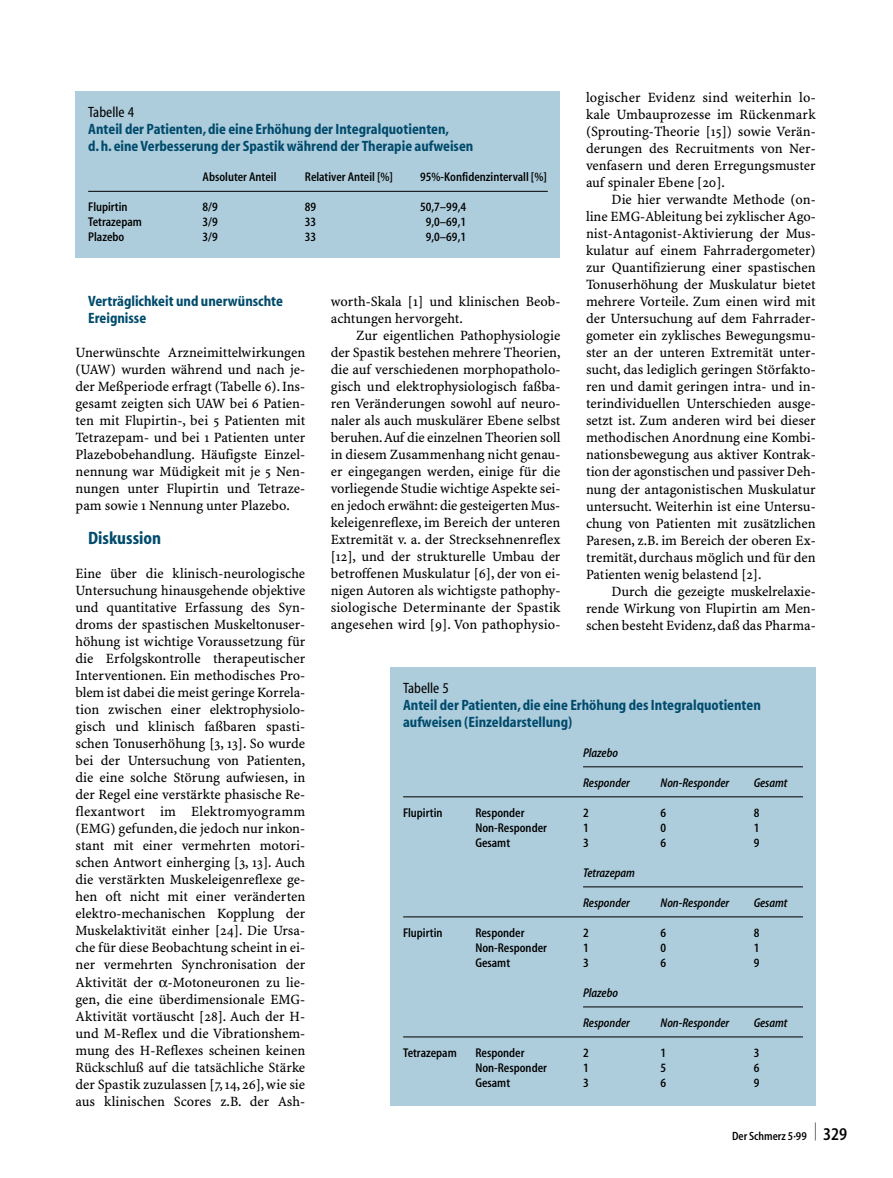
<style>
.page{position:relative;width:893px;height:1178px;background:#fff}
.page>*{position:absolute;margin:0;border:0;box-sizing:border-box;transform-origin:0 0}
.t1{font:18px "Myriad MM 700 400";color:#004b6c}
.t2{font:15px/17px "Myriad MM 700 400";color:#004b6c}
.t3{font:15px "Myriad MM 400 400";color:#000}
.t4{font:14.25px/17px "S Minion Plus";color:#000;text-align:justify}
.t5{font:12.75px "Myriad MM 530 400";color:#000}
.t6{font:12.75px "Myriad MM It 530 400";color:#000}
.t7{font:12px "Myriad MM 530 400";color:#000}
.s1{font-size:18px}
</style>
<div class="page">
<div style="left:75px;top:91px;width:485px;height:167px;background:#aecddc"></div>
<hr style="left:88px;top:191px;width:460px;height:1px;background:#000">
<div style="left:390px;top:667px;width:425px;height:439px;background:#aecddc"></div>
<hr style="left:583px;top:766px;width:219px;height:1px;background:#000">
<hr style="left:403px;top:796px;width:399px;height:1px;background:#000">
<hr style="left:583px;top:886px;width:219px;height:1px;background:#000">
<hr style="left:403px;top:916px;width:399px;height:1px;background:#000">
<hr style="left:583px;top:1006px;width:219px;height:1px;background:#000">
<hr style="left:403px;top:1036px;width:399px;height:1px;background:#000">
<p class="t4" style="left:586px;top:90px;width:231px">logischer Evidenz sind weiterhin lo&shy;kale Umbauprozesse im Rückenmark (Sprouting-Theorie [15]) sowie Verän&shy;derungen des Recruitments von Ner&shy;venfasern und deren Erregungsmuster auf spinaler Ebene [20].</p>
<p class="t4" style="left:586px;top:192px;width:231px;text-indent:26px">Die hier verwandte Methode (on&shy;line EMG-Ableitung bei zyklischer Ago&shy;nist-Antagonist-Aktivierung der Mus&shy;kulatur auf einem Fahrradergometer) zur Quantifizierung einer spastischen Tonuserhöhung der Muskulatur bietet mehrere Vorteile. Zum einen wird mit der Untersuchung auf dem Fahrrader&shy;gometer ein zyklisches Bewegungsmu&shy;ster an der unteren Extremität unter&shy;sucht, das lediglich geringen Störfakto&shy;ren und damit geringen intra- und in&shy;terindividuellen Unterschieden ausge&shy;setzt ist. Zum anderen wird bei dieser methodischen Anordnung eine Kombi&shy;nationsbewegung aus aktiver Kontrak&shy;tion der agonstischen und passiver Deh&shy;nung der antagonistischen Muskulatur untersucht. Weiterhin ist eine Untersu&shy;chung von Patienten mit zusätzlichen Paresen, z.B. im Bereich der oberen Ex&shy;tremität, durchaus möglich und für den Patienten wenig belastend [2].</p>
<p class="t4" style="left:586px;top:583px;width:231px;text-indent:26px">Durch die gezeigte muskelrelaxie&shy;rende Wirkung von Flupirtin am Men&shy;schen besteht Evidenz, daß das Pharma-</p>
<p class="t3" style="left:88px;top:103px;width:47px">Tabelle 4</p>
<p class="t2" style="left:88px;top:122px;width:386px">Anteil der Patienten, die eine Erhöhung der Integralquotienten,<br>d. h. eine Verbesserung der Spastik während der Therapie aufweisen</p>
<p class="t5" style="left:203px;top:172px;width:75px">Absoluter Anteil</p>
<p class="t5" style="left:305px;top:172px;width:89px">Relativer Anteil [%]</p>
<p class="t5" style="left:420px;top:172px;width:128px">95%-Konfidenzintervall [%]</p>
<p class="t5" style="left:88px;top:202px;width:41px">Flupirtin</p>
<p class="t5" style="left:203px;top:202px;width:17px">8/9</p>
<p class="t5" style="left:305px;top:202px;width:13px">89</p>
<p class="t5" style="left:420px;top:202px;width:47px">50,7–99,4</p>
<p class="t5" style="left:88px;top:217px;width:55px">Tetrazepam</p>
<p class="t5" style="left:203px;top:217px;width:17px">3/9</p>
<p class="t5" style="left:305px;top:217px;width:13px">33</p>
<p class="t5" style="left:426px;top:217px;width:42px">9,0–69,1</p>
<p class="t5" style="left:88px;top:232px;width:38px">Plazebo</p>
<p class="t5" style="left:203px;top:232px;width:17px">3/9</p>
<p class="t5" style="left:305px;top:232px;width:13px">33</p>
<p class="t5" style="left:426px;top:232px;width:42px">9,0–69,1</p>
<p class="t2" style="left:88px;top:294px;width:196px">Verträglichkeit und unerwünschte<br>Ereignisse</p>
<p class="t4" style="left:75px;top:345px;width:231px">Unerwünschte Arzneimittelwirkungen (UAW) wurden während und nach je&shy;der Meßperiode erfragt (Tabelle 6). Ins&shy;gesamt zeigten sich UAW bei 6 Patien&shy;ten mit Flupirtin-, bei 5 Patienten mit Tetrazepam- und bei 1 Patienten unter Plazebobehandlung. Häufigste Einzel&shy;nennung war Müdigkeit mit je 5 Nen&shy;nungen unter Flupirtin und Tetraze&shy;pam sowie 1 Nennung unter Plazebo.</p>
<p class="t1" style="left:88px;top:531px;width:74px">Diskussion</p>
<p class="t4" style="left:75px;top:566px;width:231px">Eine über die klinisch-neurologische Untersuchung hinausgehende objektive und quantitative Erfassung des Syn&shy;droms der spastischen Muskeltonuser&shy;höhung ist wichtige Voraussetzung für die Erfolgskontrolle therapeutischer Interventionen. Ein methodisches Pro&shy;blem ist dabei die meist geringe Korrela&shy;tion zwischen einer elektrophysiolo&shy;gisch und klinisch faßbaren spasti&shy;schen Tonuserhöhung [3, 13]. So wurde bei der Untersuchung von Patienten, die eine solche Störung aufwiesen, in der Regel eine verstärkte phasische Re&shy;flexantwort im Elektromyogramm (EMG) gefunden, die jedoch nur inkon&shy;stant mit einer vermehrten motori&shy;schen Antwort einherging [3, 13]. Auch die verstärkten Muskeleigenreflexe ge&shy;hen oft nicht mit einer veränderten elektro-mechanischen Kopplung der Muskelaktivität einher [24]. Die Ursa&shy;che für diese Beobachtung scheint in ei&shy;ner vermehrten Synchronisation der Aktivität der -Motoneuronen zu lie&shy;gen, die eine überdimensionale EMG-Aktivität vortäuscht [28]. Auch der H&shy;und M-Reflex und die Vibrationshem&shy;mung des H-Reflexes scheinen keinen Rückschluß auf die tatsächliche Stärke der Spastik zuzulassen [7, 14, 26], wie sie aus klinischen Scores z.B. der Ash-</p>
<p class="t4" style="left:331px;top:294px;width:231px">worth-Skala [1] und klinischen Beob&shy;achtungen hervorgeht.</p>
<p class="t4" style="left:331px;top:328px;width:231px;text-indent:26px">Zur eigentlichen Pathophysiologie der Spastik bestehen mehrere Theorien, die auf verschiedenen morphopatholo&shy;gisch und elektrophysiologisch faßba&shy;ren Veränderungen sowohl auf neuro&shy;naler als auch muskulärer Ebene selbst beruhen.Auf die einzelnen Theorien soll in diesem Zusammenhang nicht genau&shy;er eingegangen werden, einige für die vorliegende Studie wichtige Aspekte sei&shy;en jedoch erwähnt: die gesteigerten Mus&shy;keleigenreflexe, im Bereich der unteren Extremität v. a. der Strecksehnenreflex [12], und der strukturelle Umbau der betroffenen Muskulatur [6], der von ei&shy;nigen Autoren als wichtigste pathophy&shy;siologische Determinante der Spastik angesehen wird [9]. Von pathophysio-</p>
<p class="t3" style="left:403px;top:678px;width:47px">Tabelle 5</p>
<p class="t2" style="left:403px;top:697px;width:359px">Anteil der Patienten, die eine Erhöhung des Integralquotienten aufweisen (Einzeldarstellung)</p>
<p class="t6" style="left:583px;top:747px;width:36px">Plazebo</p>
<p class="t6" style="left:583px;top:777px;width:48px">Responder</p>
<p class="t6" style="left:660px;top:777px;width:70px">Non-Responder</p>
<p class="t6" style="left:753px;top:777px;width:35px">Gesamt</p>
<p class="t5" style="left:403px;top:807px;width:41px">Flupirtin</p>
<p class="t5" style="left:475px;top:807px;width:51px">Responder</p>
<p class="t5" style="left:583px;top:807px;width:7px">2</p>
<p class="t5" style="left:660px;top:807px;width:7px">6</p>
<p class="t5" style="left:753px;top:807px;width:7px">8</p>
<p class="t5" style="left:475px;top:822px;width:73px">Non-Responder</p>
<p class="t5" style="left:583px;top:822px;width:7px">1</p>
<p class="t5" style="left:660px;top:822px;width:7px">0</p>
<p class="t5" style="left:753px;top:822px;width:7px">1</p>
<p class="t5" style="left:475px;top:837px;width:36px">Gesamt</p>
<p class="t5" style="left:583px;top:837px;width:7px">3</p>
<p class="t5" style="left:660px;top:837px;width:7px">6</p>
<p class="t5" style="left:753px;top:837px;width:7px">9</p>
<p class="t6" style="left:583px;top:867px;width:53px">Tetrazepam</p>
<p class="t6" style="left:583px;top:897px;width:48px">Responder</p>
<p class="t6" style="left:660px;top:897px;width:70px">Non-Responder</p>
<p class="t6" style="left:753px;top:897px;width:35px">Gesamt</p>
<p class="t5" style="left:403px;top:927px;width:41px">Flupirtin</p>
<p class="t5" style="left:475px;top:927px;width:51px">Responder</p>
<p class="t5" style="left:583px;top:927px;width:7px">2</p>
<p class="t5" style="left:660px;top:927px;width:7px">6</p>
<p class="t5" style="left:753px;top:927px;width:7px">8</p>
<p class="t5" style="left:475px;top:942px;width:73px">Non-Responder</p>
<p class="t5" style="left:583px;top:942px;width:7px">1</p>
<p class="t5" style="left:660px;top:942px;width:7px">0</p>
<p class="t5" style="left:753px;top:942px;width:7px">1</p>
<p class="t5" style="left:475px;top:957px;width:36px">Gesamt</p>
<p class="t5" style="left:583px;top:957px;width:7px">3</p>
<p class="t5" style="left:660px;top:957px;width:7px">6</p>
<p class="t5" style="left:753px;top:957px;width:7px">9</p>
<p class="t6" style="left:583px;top:987px;width:36px">Plazebo</p>
<p class="t6" style="left:583px;top:1017px;width:48px">Responder</p>
<p class="t6" style="left:660px;top:1017px;width:70px">Non-Responder</p>
<p class="t6" style="left:753px;top:1017px;width:35px">Gesamt</p>
<p class="t5" style="left:403px;top:1047px;width:55px">Tetrazepam</p>
<p class="t5" style="left:475px;top:1047px;width:51px">Responder</p>
<p class="t5" style="left:583px;top:1047px;width:7px">2</p>
<p class="t5" style="left:660px;top:1047px;width:7px">1</p>
<p class="t5" style="left:753px;top:1047px;width:7px">3</p>
<p class="t5" style="left:475px;top:1062px;width:73px">Non-Responder</p>
<p class="t5" style="left:583px;top:1062px;width:7px">1</p>
<p class="t5" style="left:660px;top:1062px;width:7px">5</p>
<p class="t5" style="left:753px;top:1062px;width:7px">6</p>
<p class="t5" style="left:475px;top:1077px;width:36px">Gesamt</p>
<p class="t5" style="left:583px;top:1077px;width:7px">3</p>
<p class="t5" style="left:660px;top:1077px;width:7px">6</p>
<p class="t5" style="left:753px;top:1077px;width:7px">9</p>
<p class="t7" style="left:732px;top:1131px;width:117px">Der Schmerz 5·99 <sup>|</sup> <span class="s1">329</span></p>
</div>
